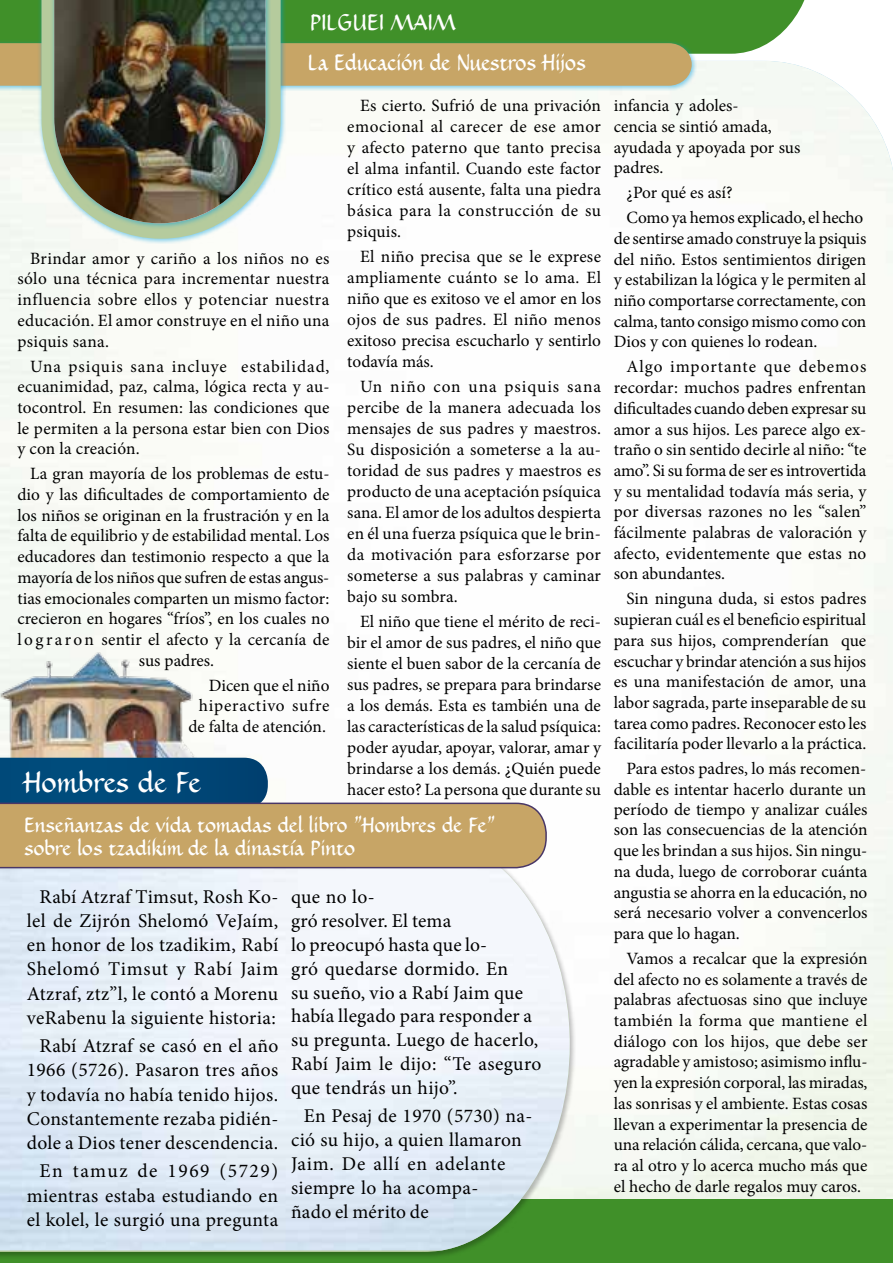
<style>
.page{position:relative;width:893px;height:1263px;background:#fff}
.page>*{position:absolute;margin:0;border:0;box-sizing:border-box;transform-origin:0 0}
.t1{font:700 27px "Demi Tasse";letter-spacing:.01em;color:#fff;scale:.92 1}
.t2{font:700 21px/39.3px "Demi Tasse";color:#fff;scale:.92 1}
.t3{font:19.5px/24px "Minion Pro";letter-spacing:.02em;color:#000;text-align:justify}
.t4{font:700 19.5px/23.4px "Demi Tasse";color:#fff;scale:.91 1}
.t5{font:17.25px/20.7px "Minion Pro";color:#000;text-align:justify}
</style>
<div class="page">
<img style="left:0;top:71px;width:893px;height:1129px">
<div style="left:0;top:1200px;width:893px;height:63px;background:#409029"></div>
<div style="left:0;top:39px;width:697px;height:52px;background:#009ee0;opacity:.5"></div>
<svg style="left:0;top:0;width:814px;height:86px;background:#89a459"></svg>
<div style="left:37px;top:0;width:249px;height:244px;background:#009ee0;opacity:.5"></div>
<svg style="left:41px;top:0;width:240px;height:239px"></svg>
<div style="left:0;top:834px;width:577px;height:425px;background:#000;opacity:.27"></div>
<img style="left:0;top:837px;width:570px;height:413px">
<div style="left:50px;top:0;width:221px;height:229px;background:#009ee0;opacity:.5"></div>
<img style="left:54px;top:0;width:212px;height:223px">
<img style="left:0;top:644px;width:197px;height:114px">
<svg style="left:0;top:758px;width:548px;height:111px"></svg>
<p class="t2" style="left:308px;top:3px;width:304px">PILGUEI MAIM<br>La Educación de Nuestros Hijos</p>
<p class="t5" style="left:347px;top:95px;width:255px;text-indent:13px">Es cierto. Sufrió de una privación emocional al carecer de ese amor y afecto paterno que tanto precisa el alma infantil. Cuando este factor crítico está ausente, falta una piedra básica para la construcción de su psiquis.</p>
<p class="t5" style="left:347px;top:246px;width:255px;text-indent:13px">El niño precisa que se le exprese ampliamente cuánto se lo ama. El niño que es exitoso ve el amor en los ojos de sus padres. El niño menos exitoso precisa escucharlo y sentirlo todavía más.</p>
<p class="t5" style="left:347px;top:376px;width:255px;text-indent:13px">Un niño con una psiquis sana percibe de la manera adecuada los mensajes de sus padres y maestros.<br>Su disposición a someterse a la au&shy;toridad de sus padres y maestros es producto de una aceptación psíquica sana. El amor de los adultos despierta en él una fuerza psíquica que le brin&shy;da motivación para esforzarse por someterse a sus palabras y caminar bajo su sombra.</p>
<p class="t5" style="left:347px;top:611px;width:255px;text-indent:13px">El niño que tiene el mérito de reci&shy;bir el amor de sus padres, el niño que siente el buen sabor de la cercanía de sus padres, se prepara para brindarse a los demás. Esta es también una de las características de la salud psíquica: poder ayudar, apoyar, valorar, amar y brindarse a los demás. ¿Quién puede hacer esto? La persona que durante su</p>
<p class="t5" style="left:17px;top:248px;width:314px;text-indent:13px">Brindar amor y cariño a los niños no es sólo una técnica para incrementar nuestra influencia sobre ellos y potenciar nuestra educación. El amor construye en el niño una psiquis sana.</p>
<p class="t5" style="left:17px;top:356px;width:314px;text-indent:13px">Una psiquis sana incluye estabilidad, ecuanimidad, paz, calma, lógica recta y au&shy;tocontrol. En resumen: las condiciones que le permiten a la persona estar bien con Dios y con la creación.</p>
<p class="t5" style="left:30px;top:463px;width:301px">La gran mayoría de los problemas de estu-</p>
<p class="t5" style="left:17px;top:484px;width:314px">dio y las dificultades de comportamiento de</p>
<p class="t5" style="left:17px;top:505px;width:314px">los niños se originan en la frustración y en la</p>
<p class="t5" style="left:17px;top:526px;width:314px">falta de equilibrio y de estabilidad mental. Los</p>
<p class="t5" style="left:17px;top:546px;width:314px">educadores dan testimonio respecto a que la</p>
<p class="t5" style="left:17px;top:567px;width:313px">mayoría de los niños que sufren de estas angus-</p>
<p class="t5" style="left:17px;top:588px;width:313px">tias emocionales comparten un mismo factor:</p>
<p class="t5" style="left:17px;top:608px;width:313px">crecieron en hogares “fríos”, en los cuales no</p>
<p class="t5" style="left:17px;top:629px;width:314px">l o g r a r o n sentir el afecto y la cercanía de</p>
<p class="t5" style="left:139px;top:650px;width:77px">sus padres.</p>
<p class="t5" style="left:188px;top:675px;width:143px;text-align:right">Dicen que el niño hiperactivo sufre de falta de atención.</p>
<h1 class="t1" style="left:24px;top:763px;width:194px">Hombres de Fe</h1>
<p class="t4" style="left:24px;top:813px;width:519px">Enseñanzas de vida tomadas del libro "Hombres de Fe" sobre los tzadikim de la dinastía Pinto</p>
<p class="t3" style="left:27px;top:884px;width:253px;text-indent:13px">Rabí Atzraf Timsut, Rosh Ko&shy;lel de Zijrón Shelomó VeJaím, en honor de los tzadikim, Rabí Shelomó Timsut y Rabí Jaim Atzraf, ztz”l, le contó a Morenu veRabenu la siguiente historia:</p>
<p class="t3" style="left:27px;top:1034px;width:253px;text-indent:13px">Rabí Atzraf se casó en el año 1966 (5726). Pasaron tres años y todavía no había tenido hijos.<br>Constantemente rezaba pidién&shy;dole a Dios tener descendencia.</p>
<p class="t3" style="left:27px;top:1159px;width:253px;text-indent:13px">En tamuz de 1969 (5729) mientras estaba estudiando en el kolel, le surgió una pregunta</p>
<p class="t3" style="left:291px;top:885px;width:252px;text-align:left">que no lo-<br>gró resolver. El tema<br>lo preocupó hasta que lo-<br>gró quedarse dormido. En<br>su sueño, vio a Rabí Jaim que había llegado para responder a su pregunta. Luego de hacerlo,<br>Rabí Jaim le dijo: “Te aseguro que tendrás un hijo”.</p>
<p class="t3" style="left:291px;top:1104px;width:243px;text-align:left;text-indent:13px">En Pesaj de 1970 (5730) na&shy;ció su hijo, a quien llamaron<br>Jaim. De allí en adelante siempre lo ha acompa-<br>ñado el mérito de</p>
<p class="t5" style="left:614px;top:95px;width:188px;text-align:left">infancia y adoles-<br>cencia se sintió amada, ayudada y apoyada por sus padres.</p>
<p class="t5" style="left:626px;top:180px;width:238px;line-height:25px">¿Por qué es así?<br>Como ya hemos explicado, el hecho</p>
<p class="t5" style="left:614px;top:228px;width:254px">de sentirse amado construye la psiquis del niño. Estos sentimientos dirigen y estabilizan la lógica y le permiten al niño comportarse correctamente, con calma, tanto consigo mismo como con Dios y con quienes lo rodean.</p>
<p class="t5" style="left:614px;top:357px;width:254px;text-indent:13px">Algo importante que debemos recordar: muchos padres enfrentan dificultades cuando deben expresar su amor a sus hijos. Les parece algo ex&shy;traño o sin sentido decirle al niño: “te amo”. Si su forma de ser es introvertida y su mentalidad todavía más seria, y por diversas razones no les “salen” fácilmente palabras de valoración y afecto, evidentemente que estas no son abundantes.</p>
<p class="t5" style="left:614px;top:589px;width:254px;text-indent:13px">Sin ninguna duda, si estos padres supieran cuál es el beneficio espiritual para sus hijos, comprenderían que escuchar y brindar atención a sus hijos es una manifestación de amor, una labor sagrada, parte inseparable de su tarea como padres. Reconocer esto les facilitaría poder llevarlo a la práctica.</p>
<p class="t5" style="left:614px;top:758px;width:254px;text-align:right">Para estos padres, lo más recomen&shy;dable es intentar hacerlo durante un</p>
<p class="t5" style="left:614px;top:799px;width:255px">período de tiempo y analizar cuáles son las consecuencias de la atención que les brindan a sus hijos. Sin ningu&shy;na duda, luego de corroborar cuánta angustia se ahorra en la educación, no será necesario volver a convencerlos para que lo hagan.</p>
<p class="t5" style="left:614px;top:948px;width:255px;text-indent:13px">Vamos a recalcar que la expresión del afecto no es solamente a través de palabras afectuosas sino que incluye también la forma que mantiene el diálogo con los hijos, que debe ser agradable y amistoso; asimismo influ&shy;yen la expresión corporal, las miradas, las sonrisas y el ambiente. Estas cosas llevan a experimentar la presencia de una relación cálida, cercana, que valo&shy;ra al otro y lo acerca mucho más que el hecho de darle regalos muy caros.</p>
</div>
